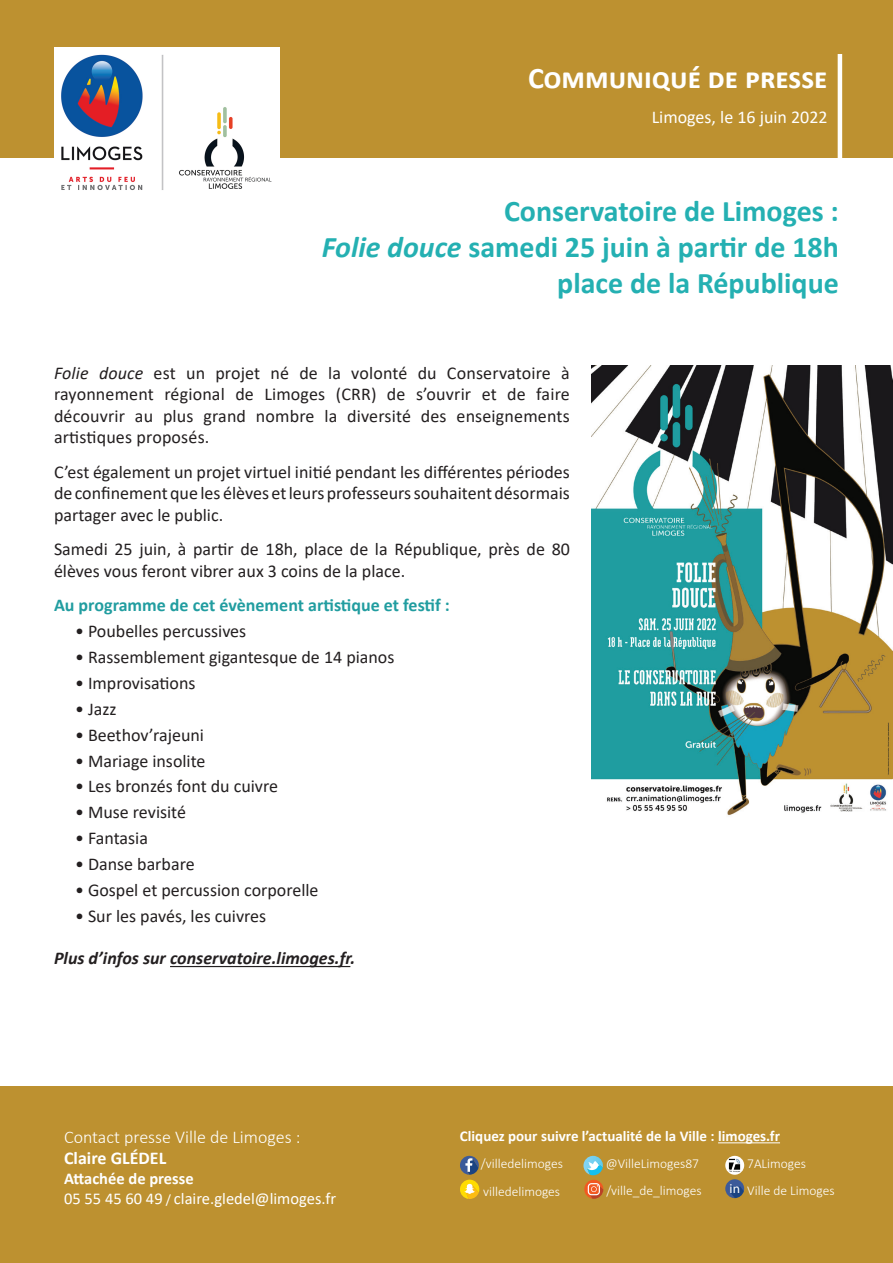
<style>
.page{position:relative;width:893px;height:1263px;background:#fff}
.page>*{position:absolute;margin:0;border:0;box-sizing:border-box;transform-origin:0 0}
.t1{font:700 30px/36px "Calibri";color:#24b0b2;text-align:right}
.t2{font:700 30px "Calibri";color:#fff}
.t3{font:18px/21.6px "Calibri";color:#231f20;text-align:justify}
.t4{font:700 18px "Calibri";color:#219da0}
.t5{font:italic 700 18px "Calibri";color:#231f20}
.t6{font:300 18px "Calibri";color:#fff}
.t7{font:18px "Calibri";color:#fff}
.t8{font:700 18px "Calibri";color:#fff}
.t9{font:16.5px/19.8px "Calibri";color:#fff}
.t10{font:700 15px "Calibri";color:#fff}
.t11{font:300 13.5px/27.2px "Calibri";color:#fff}
.t12{font:13.2px "Myriad Pro";color:#fff}
.s1{font-style:italic}
.s2{font-weight:700}
.s3{font-size:13.5px}
</style>
<div class="page">
<hr style="left:170px;top:966px;width:180px;height:1px;background:#231f20">
<div style="left:0;top:0;width:893px;height:157px;background:#bd9130"></div>
<img style="left:54px;top:48px;width:226px;height:142px">
<hr style="left:838px;top:54px;width:4px;height:112px;background:#fff">
<div style="left:0;top:1086px;width:893px;height:177px;background:#bd9130"></div>
<hr style="left:718px;top:1142px;width:62px;height:1px;background:#fff">
<svg style="left:460px;top:1156px;width:19px;height:43px"></svg>
<svg style="left:583px;top:1156px;width:20px;height:43px"></svg>
<svg style="left:725px;top:1156px;width:19px;height:19px"></svg>
<img style="left:728px;top:1158px;width:13px;height:14px">
<svg style="left:725px;top:1179px;width:19px;height:19px"></svg>
<img style="left:591px;top:365px;width:302px;height:451px">
<h1 class="t2" style="left:528px;top:57px;width:301px">Communiqué de presse</h1>
<p class="t7" style="left:652px;top:104px;width:177px">Limoges, le 16 juin 2022</p>
<h1 class="t1" style="left:322px;top:193px;width:518px">Conservatoire de Limoges :<br><span class="s1">Folie douce</span> samedi 25 juin à partir de 18h place de la République</h1>
<p class="t3" style="left:54px;top:361px;width:517px"><span class="s1">Folie douce</span> est un projet né de la volonté du Conservatoire à rayonnement régional de Limoges (CRR) de s’ouvrir et de faire découvrir au plus grand nombre la diversité des enseignements artistiques proposés.</p>
<p class="t3" style="left:54px;top:461px;width:517px">C’est également un projet virtuel initié pendant les différentes périodes de confinement que les élèves et leurs professeurs souhaitent désormais partager avec le public.</p>
<p class="t3" style="left:54px;top:538px;width:517px">Samedi 25 juin, à partir de 18h, place de la République, près de 80 élèves vous feront vibrer aux 3 coins de la place.</p>
<p class="t4" style="left:54px;top:593px;width:397px">Au programme de cet évènement artistique et festif :</p>
<p class="t3" style="left:75px;top:620px;width:173px">• Poubelles percussives</p>
<p class="t3" style="left:75px;top:646px;width:321px">• Rassemblement gigantesque de 14 pianos</p>
<p class="t3" style="left:75px;top:672px;width:122px">• Improvisations</p>
<p class="t3" style="left:75px;top:697px;width:43px">• Jazz</p>
<p class="t3" style="left:75px;top:723px;width:130px">• Beethov’rajeuni</p>
<p class="t3" style="left:75px;top:749px;width:132px">• Mariage insolite</p>
<p class="t3" style="left:75px;top:775px;width:204px">• Les bronzés font du cuivre</p>
<p class="t3" style="left:75px;top:801px;width:112px">• Muse revisité</p>
<p class="t3" style="left:75px;top:827px;width:74px">• Fantasia</p>
<p class="t3" style="left:75px;top:853px;width:121px">• Danse barbare</p>
<p class="t3" style="left:75px;top:878px;width:245px">• Gospel et percussion corporelle</p>
<p class="t3" style="left:75px;top:904px;width:192px">• Sur les pavés, les cuivres</p>
<p class="t5" style="left:54px;top:946px;width:303px">Plus d’infos sur conservatoire.limoges.fr.</p>
<p class="t6" style="left:64px;top:1125px;width:238px">Contact presse Ville de Limoges :</p>
<p class="t8" style="left:64px;top:1145px;width:104px">Claire GLÉDEL</p>
<p class="t9" style="left:64px;top:1168px;width:273px"><span class="s2">Attachée de presse<br></span>05 55 45 60 49 <span class="s3">/</span> claire.gledel@limoges.fr</p>
<p class="t10" style="left:460px;top:1125px;width:322px">Cliquez pour suivre l’actualité de la Ville : limoges.fr</p>
<p class="t11" style="left:606px;top:1150px;width:97px">@VilleLimoges87 /ville_de_limoges</p>
<p class="t11" style="left:481px;top:1150px;width:83px;line-height:27.6px">/villedelimoges villedelimoges</p>
<p class="t11" style="left:747px;top:1150px;width:60px">7ALimoges</p>
<p class="t12" style="left:730px;top:1180px;width:12px">in</p>
<p class="t11" style="left:747px;top:1177px;width:89px">Ville de Limoges</p>
</div>
